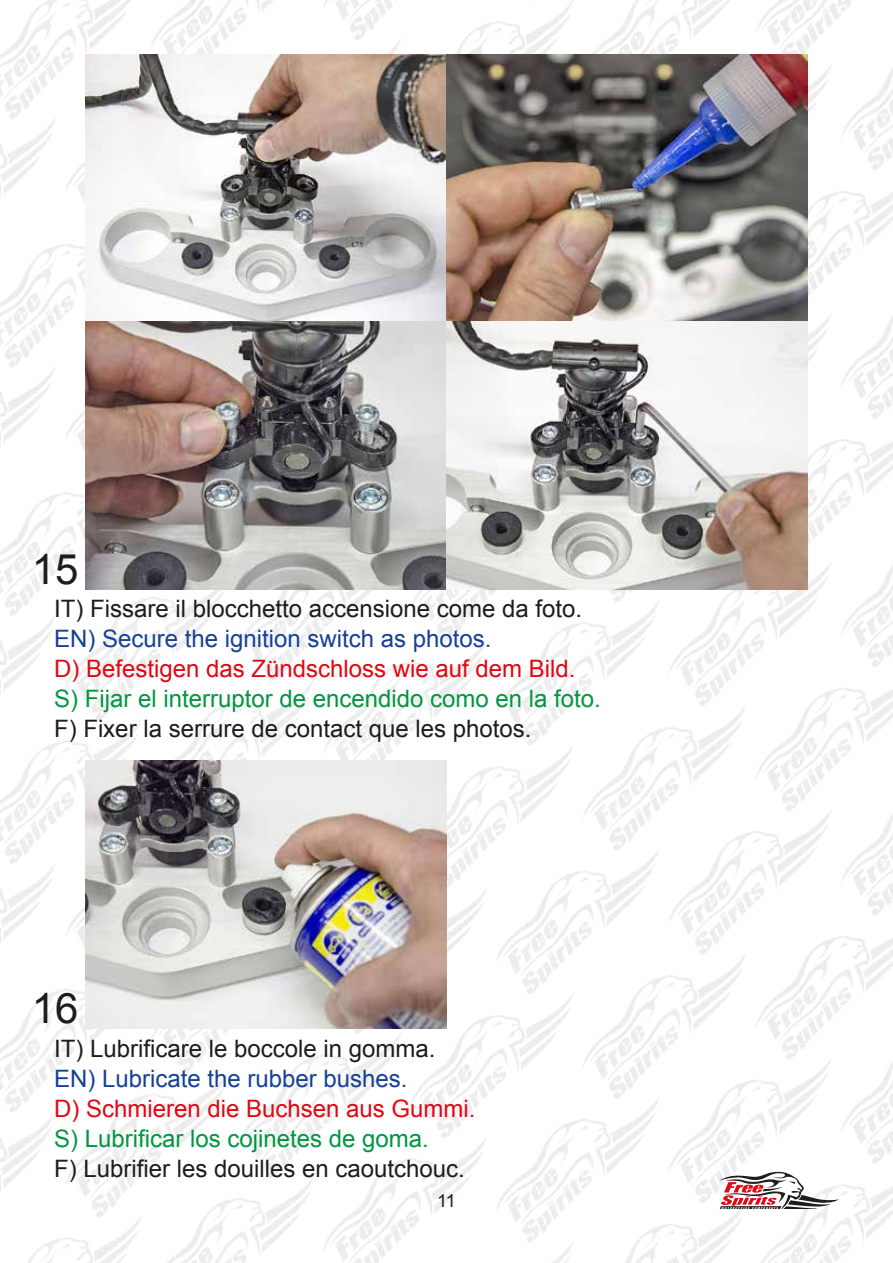
<style>
.page{position:relative;width:893px;height:1263px;background:#fff}
.page>*{position:absolute;margin:0;border:0;box-sizing:border-box;transform-origin:0 0}
.t1{font:42px "Arial";color:#1d1d1b}
.t2{font:24px "Arial";color:#1d1d1b}
.t3{font:24px "Arial";color:#009641}
.t4{font:24px "Arial";color:#e30613}
.t5{font:24px "Arial";color:#164194}
.t6{font:18px "Arial";color:#1d1d1b}
</style>
<div class="page">
<img style="left:0;top:0;width:893px;height:1262px">
<img style="left:85px;top:54px;width:723px;height:536px">
<img style="left:85px;top:761px;width:361px;height:267px">
<h1 class="t1" style="left:32px;top:542px;width:48px">15</h1>
<p class="t2" style="left:54px;top:593px;width:530px">IT) Fissare il blocchetto accensione come da foto.</p>
<p class="t5" style="left:54px;top:623px;width:439px">EN) Secure the ignition switch as photos.</p>
<p class="t4" style="left:54px;top:653px;width:523px">D) Befestigen das Zündschloss wie auf dem Bild.</p>
<p class="t3" style="left:54px;top:683px;width:548px">S) Fijar el interruptor de encendido como en la foto.</p>
<p class="t2" style="left:54px;top:713px;width:479px">F) Fixer la serrure de contact que les photos.</p>
<h1 class="t1" style="left:32px;top:980px;width:48px">16</h1>
<p class="t2" style="left:54px;top:1032px;width:383px">IT) Lubrificare le boccole in gomma.</p>
<p class="t5" style="left:54px;top:1062px;width:355px">EN) Lubricate the rubber bushes.</p>
<p class="t4" style="left:54px;top:1092px;width:423px">D) Schmieren die Buchsen aus Gummi.</p>
<p class="t3" style="left:54px;top:1122px;width:376px">S) Lubrificar los cojinetes de goma.</p>
<p class="t2" style="left:54px;top:1152px;width:412px">F) Lubrifier les douilles en caoutchouc.</p>
<p class="t6" style="left:437px;top:1189px;width:20px">11</p>
</div>
